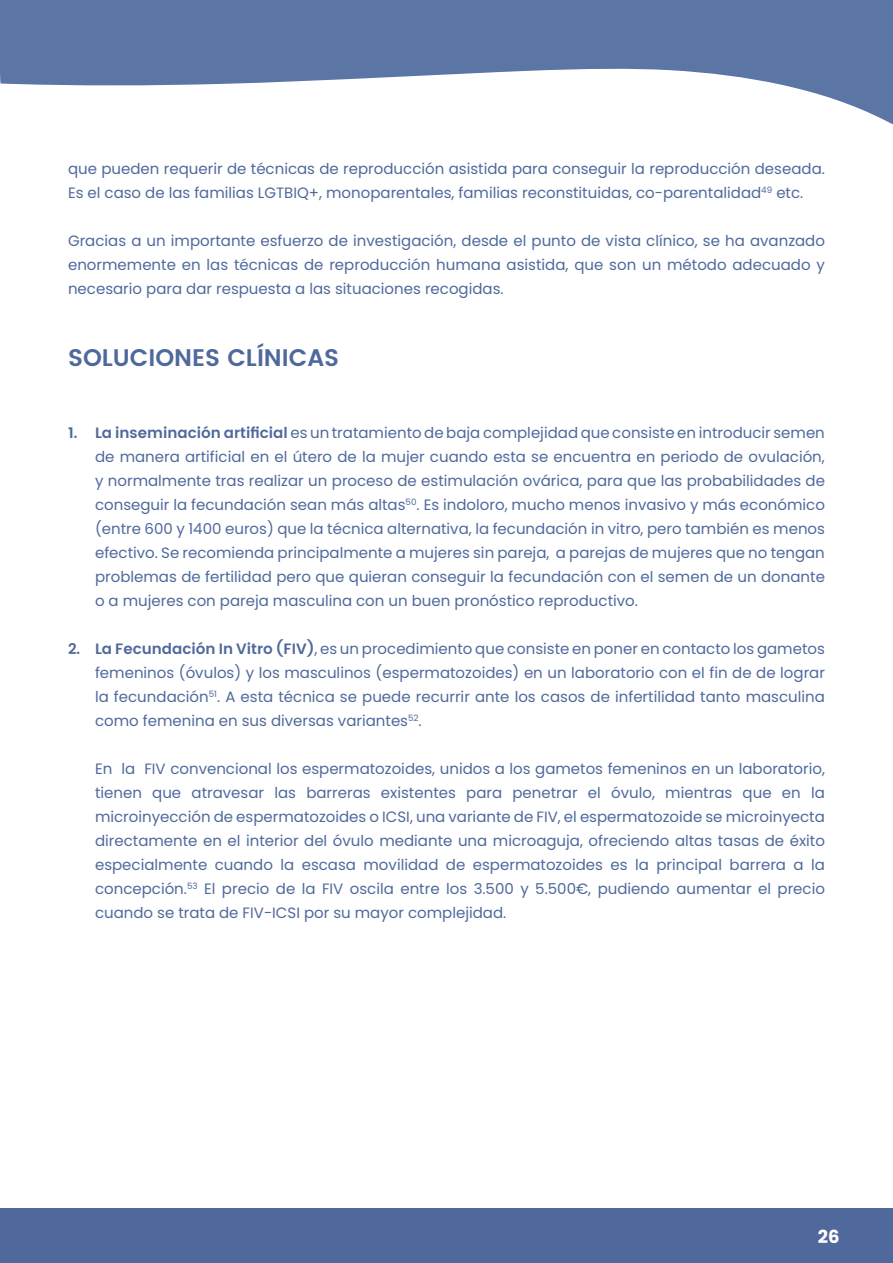
<style>
.page{position:relative;width:893px;height:1263px;background:#fff}
.page>*{position:absolute;margin:0;border:0;box-sizing:border-box;transform-origin:0 0}
.t1{font:600 24px "Poppins";color:#4f699c}
.t2{font:700 18px "Poppins";color:#fff}
.t3{font:15px/24px "Poppins";color:#4f699c;text-align:justify}
.s1{font-weight:600}
</style>
<div class="page">
<div style="left:0;top:1209px;width:893px;height:54px;background:#4f699c"></div>
<svg style="left:0;top:74px;width:893px;height:50px"></svg>
<div style="left:0;top:0;width:893px;height:74px;background:#5b75a5"></div>
<p class="t3" style="left:68px;top:157px;width:758px">que pueden requerir de técnicas de reproducción asistida para conseguir la reproducción deseada.<br>Es el caso de las familias LGTBIQ+, monoparentales, familias reconstituidas, co-parentalidad<sup>49</sup> etc.</p>
<p class="t3" style="left:68px;top:229px;width:758px">Gracias a un importante esfuerzo de investigación, desde el punto de vista clínico, se ha avanzado enormemente en las técnicas de reproducción humana asistida, que son un método adecuado y necesario para dar respuesta a las situaciones recogidas.</p>
<h1 class="t1" style="left:68px;top:340px;width:273px">SOLUCIONES CLÍNICAS</h1>
<p class="t3" style="left:95px;top:421px;width:731px;text-indent:-27px"><span class="s1">1. La inseminación artificial</span> es un tratamiento de baja complejidad que consiste en introducir semen de manera artificial en el útero de la mujer cuando esta se encuentra en periodo de ovulación, y normalmente tras realizar un proceso de estimulación ovárica, para que las probabilidades de conseguir la fecundación sean más altas<sup>50</sup>. Es indoloro, mucho menos invasivo y más económico (entre 600 y 1400 euros) que la técnica alternativa, la fecundación in vitro, pero también es menos efectivo. Se recomienda principalmente a mujeres sin pareja, a parejas de mujeres que no tengan problemas de fertilidad pero que quieran conseguir la fecundación con el semen de un donante o a mujeres con pareja masculina con un buen pronóstico reproductivo.</p>
<p class="t3" style="left:95px;top:637px;width:731px;text-indent:-27px"><span class="s1">2. La Fecundación In Vitro (FIV)</span>, es un procedimiento que consiste en poner en contacto los gametos femeninos (óvulos) y los masculinos (espermatozoides) en un laboratorio con el fin de de lograr la fecundación<sup>51</sup>. A esta técnica se puede recurrir ante los casos de infertilidad tanto masculina como femenina en sus diversas variantes<sup>52</sup>.</p>
<p class="t3" style="left:95px;top:757px;width:731px">En la FIV convencional los espermatozoides, unidos a los gametos femeninos en un laboratorio, tienen que atravesar las barreras existentes para penetrar el óvulo, mientras que en la microinyección de espermatozoides o ICSI, una variante de FIV, el espermatozoide se microinyecta directamente en el interior del óvulo mediante una microaguja, ofreciendo altas tasas de éxito especialmente cuando la escasa movilidad de espermatozoides es la principal barrera a la concepción.<sup>53</sup> El precio de la FIV oscila entre los 3.500 y 5.500€, pudiendo aumentar el precio cuando se trata de FIV-ICSI por su mayor complejidad.</p>
<p class="t2" style="left:818px;top:1226px;width:23px">26</p>
</div>
